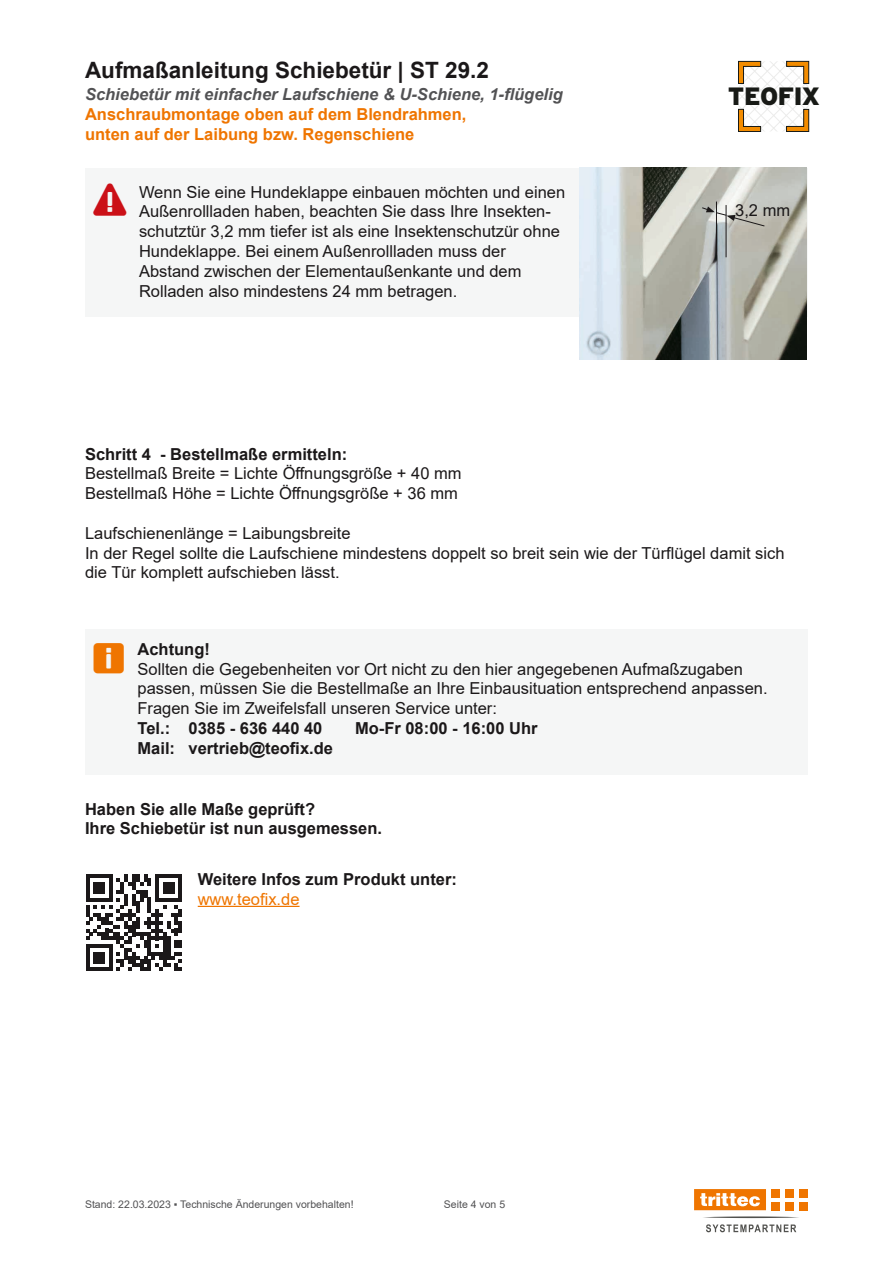
<style>
.page{position:relative;width:893px;height:1263px;background:#fff}
.page>*{position:absolute;margin:0;border:0;box-sizing:border-box;transform-origin:0 0}
.t1{font:900 25.05px "Interstate";letter-spacing:-.02em;color:#181a16}
.t2{font:700 22.5px "Arial";color:#1b1819}
.t3{font:16.5px/19.8px "Arial";color:#1b1819}
.t4{font:700 16.5px/19.8px "Arial";color:#1b1819}
.t5{font:700 16.5px/19.8px "Arial";color:#ef7500}
.t6{font:italic 700 16.5px "Arial";color:#525254}
.t7{font:16.5px "Arial";color:#ef7500}
.t8{font:10.5px "Arial";color:#525254}
</style>
<div class="page">
<div style="left:85px;top:169px;width:723px;height:148px;background:#f5f6f6"></div>
<div style="left:85px;top:629px;width:723px;height:145px;background:#f5f6f6"></div>
<img style="left:579px;top:168px;width:228px;height:191px">
<hr style="left:716px;top:202px;width:1px;height:53px;background:#1b1819">
<hr style="left:726px;top:205px;width:1px;height:52px;background:#1b1819">
<div style="left:720px;top:216px;width:24px;height:17px;background:#1b1819;opacity:.75"></div>
<svg style="left:701px;top:206px;width:64px;height:21px"></svg>
<svg style="left:738px;top:61px;width:71px;height:71px"></svg>
<div style="left:772px;top:1189px;width:8px;height:8px;background:#ef7500"></div>
<div style="left:772px;top:1202px;width:8px;height:8px;background:#ef7500"></div>
<svg style="left:694px;top:1189px;width:72px;height:21px"></svg>
<div style="left:786px;top:1189px;width:8px;height:8px;background:#ef7500"></div>
<div style="left:786px;top:1202px;width:8px;height:8px;background:#ef7500"></div>
<div style="left:800px;top:1189px;width:8px;height:8px;background:#ef7500"></div>
<div style="left:800px;top:1202px;width:8px;height:8px;background:#ef7500"></div>
<svg style="left:703px;top:1216px;width:96px;height:2px"></svg>
<svg style="left:706px;top:1224px;width:90px;height:8px"></svg>
<hr style="left:198px;top:906px;width:102px;height:1px;background:#ef7500">
<svg style="left:86px;top:874px;width:96px;height:97px"></svg>
<h2 class="t2" style="left:85px;top:54px;width:405px">Aufmaßanleitung Schiebetür | ST 29.2</h2>
<p class="t6" style="left:85px;top:84px;width:479px">Schiebetür mit einfacher Laufschiene &amp; U-Schiene, 1-flügelig</p>
<p class="t5" style="left:85px;top:105px;width:383px">Anschraubmontage oben auf dem Blendrahmen, unten auf der Laibung bzw. Regenschiene</p>
<p class="t3" style="left:139px;top:182px;width:428px">Wenn Sie eine Hundeklappe einbauen möchten und einen Außenrollladen haben, beachten Sie dass Ihre Insekten&shy;schutztür 3,2 mm tiefer ist als eine Insektenschutzür ohne Hundeklappe. Bei einem Außenrollladen muss der Abstand zwischen der Elementaußenkante und dem Rolladen also mindestens 24 mm betragen.</p>
<h1 class="t1" style="left:728px;top:82px;width:94px">TEOFIX</h1>
<p class="t3" style="left:735px;top:200px;width:57px">3,2 mm</p>
<p class="t4" style="left:85px;top:444px;width:264px">Schritt 4 - Bestellmaße ermitteln:</p>
<p class="t3" style="left:85px;top:463px;width:378px">Bestellmaß Breite = Lichte Öffnungsgröße + 40 mm<br>Bestellmaß Höhe = Lichte Öffnungsgröße + 36 mm</p>
<p class="t3" style="left:85px;top:523px;width:701px">Laufschienenlänge = Laibungsbreite<br>In der Regel sollte die Laufschiene mindestens doppelt so breit sein wie der Türflügel damit sich die Tür komplett aufschieben lässt.</p>
<p class="t4" style="left:138px;top:639px;width:74px">Achtung!</p>
<p class="t3" style="left:138px;top:659px;width:632px">Sollten die Gegebenheiten vor Ort nicht zu den hier angegebenen Aufmaßzugaben passen, müssen Sie die Bestellmaße an Ihre Einbausituation entsprechend anpassen.<br>Fragen Sie im Zweifelsfall unseren Service unter:</p>
<p class="t4" style="left:138px;top:718px;width:186px">Tel.: 0385 - 636 440 40</p>
<p class="t4" style="left:355px;top:718px;width:184px">Mo-Fr 08:00 - 16:00 Uhr</p>
<p class="t4" style="left:138px;top:738px;width:197px">Mail: vertrieb@teofix.de</p>
<p class="t4" style="left:85px;top:799px;width:299px">Haben Sie alle Maße geprüft?<br>Ihre Schiebetür ist nun ausgemessen.</p>
<p class="t4" style="left:198px;top:869px;width:261px">Weitere Infos zum Produkt unter:</p>
<p class="t7" style="left:198px;top:887px;width:103px">www.teofix.de</p>
<p class="t8" style="left:85px;top:1197px;width:270px">Stand: 22.03.2023 ▪ Technische Änderungen vorbehalten!</p>
<p class="t8" style="left:444px;top:1197px;width:63px">Seite 4 von 5</p>
</div>
